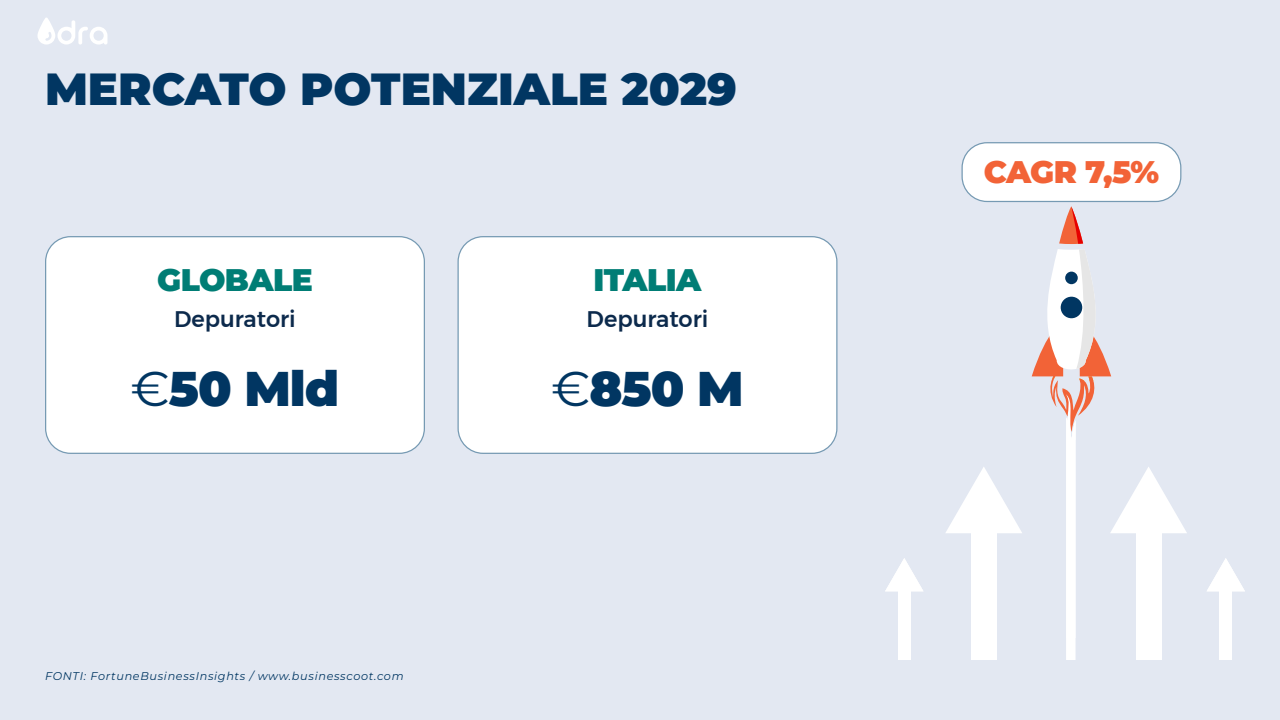
<style>
.page{position:relative;width:1280px;height:720px;background:#e3e8f2}
.page>*{position:absolute;margin:0;border:0;box-sizing:border-box;transform-origin:0 0}
.t1{font:900 48.75px "Montserrat";letter-spacing:-.02em;color:#013662}
.t2{font:900 45px "Montserrat";color:#013662}
.t3{font:900 31.25px "Montserrat";letter-spacing:-.02em;color:#007d75}
.t4{font:900 31.25px "Montserrat";color:#f26337}
.t5{font:500 22.5px "Gontserrat";color:#0c2a4c}
.t6{font:italic 11.25px "Montserrat";letter-spacing:.06em;color:#013662}
.s1{font-weight:400}
</style>
<div class="page">
<svg style="left:37px;top:17px;width:70px;height:28px"></svg>
<div style="left:46px;top:237px;width:378px;height:216px;background:#fff;border-radius:25px"></div>
<div style="left:45px;top:236px;width:380px;height:218px;border:1px solid #769ab3;border-radius:25px"></div>
<div style="left:458px;top:237px;width:379px;height:216px;background:#fff;border-radius:25px"></div>
<div style="left:458px;top:236px;width:380px;height:218px;border:1px solid #769ab3;border-radius:25px"></div>
<div style="left:962px;top:143px;width:219px;height:58px;background:#fff;border-radius:25px"></div>
<div style="left:961px;top:142px;width:220px;height:60px;border:1px solid #769ab3;border-radius:25px"></div>
<div style="left:971px;top:533px;width:26px;height:127px;background:#fff"></div>
<svg style="left:946px;top:467px;width:76px;height:66px"></svg>
<svg style="left:1032px;top:206px;width:155px;height:454px"></svg>
<div style="left:898px;top:591px;width:13px;height:69px;background:#fff"></div>
<svg style="left:885px;top:558px;width:38px;height:33px"></svg>
<div style="left:1219px;top:591px;width:13px;height:69px;background:#fff"></div>
<svg style="left:1207px;top:558px;width:38px;height:33px"></svg>
<p class="t2" style="left:45px;top:59px;width:693px">MERCATO POTENZIALE 2029</p>
<p class="t3" style="left:157px;top:259px;width:157px">GLOBALE</p>
<p class="t3" style="left:594px;top:259px;width:109px">ITALIA</p>
<p class="t5" style="left:174px;top:301px;width:123px">Depuratori</p>
<p class="t5" style="left:587px;top:301px;width:123px">Depuratori</p>
<p class="t1" style="left:131px;top:356px;width:210px"><span class="s1">€</span>50 Mld</p>
<p class="t1" style="left:551px;top:356px;width:194px"><span class="s1">€</span>850 M</p>
<p class="t6" style="left:45px;top:668px;width:360px">FONTI: FortuneBusinessInsights / www.businesscoot.com</p>
<p class="t4" style="left:984px;top:151px;width:177px">CAGR 7,5%</p>
</div>
